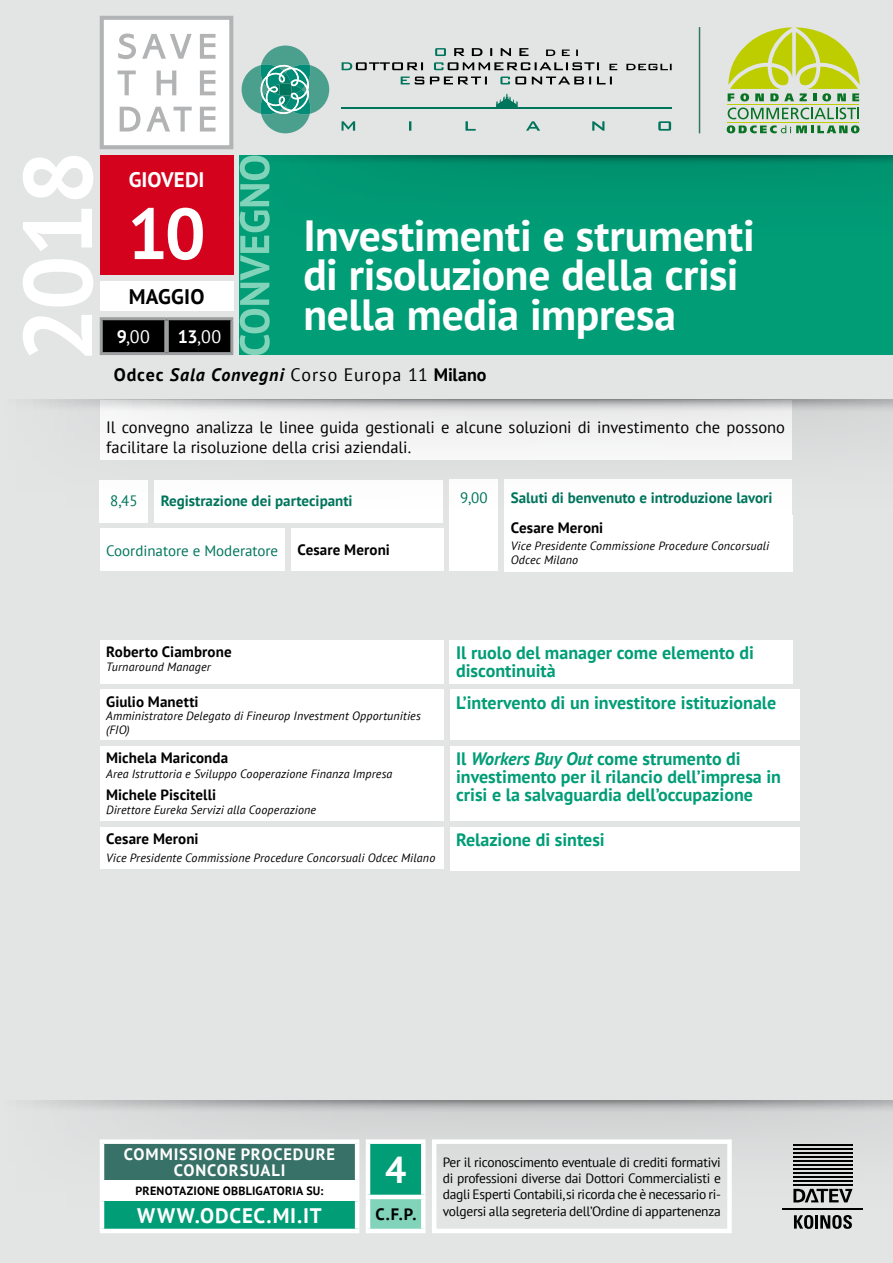
<style>
.page{position:relative;width:893px;height:1263px;background:#e3e4e4}
.page>*{position:absolute;margin:0;border:0;box-sizing:border-box;transform-origin:0 0}
.t1{font:700 72px "PT Sans";color:#fff}
.t2{font:700 43.5px/39px "PT Sans";letter-spacing:-.005em;color:#fff}
.t3{font:700 37.5px "PT Sans";color:#fff}
.t4{font:700 21px "PT Sans";letter-spacing:.035em;color:#fff}
.t5{font:700 21px "PT Sans";color:#fff}
.t6{font:700 21px "PT Sans";letter-spacing:.01em;color:#000}
.t7{font:700 18px/18px "PT Sans";color:#009d77}
.t8{font:18px "PT Sans";letter-spacing:.045em;color:#000}
.t9{font:18px "PT Sans";color:#fff}
.t10{font:16.5px/19.8px "PT Sans";color:#000}
.t11{font:700 16.5px/15.8px "PT Sans";letter-spacing:.05em;color:#fff;text-align:center}
.t12{font:700 16.5px "PT Sans";color:#000}
.t13{font:700 15px "PT Sans";letter-spacing:.005em;color:#000}
.t14{font:700 15px "PT Sans";color:#00755c}
.t15{font:15px "PT Sans";color:#00755c}
.t16{font:13.5px/16.2px "PT Sans";letter-spacing:-.02em;color:#000;text-align:justify}
.t17{font:italic 12px/13.5px "PT Sans";letter-spacing:.015em;color:#000}
.t18{font:700 12px "PT Sans";letter-spacing:.015em;color:#000}
.s1{font-weight:700}
.s2{font-weight:700;font-style:italic}
.s3{font-style:italic}
</style>
<div class="page">
<div style="left:240px;top:156px;width:653px;height:199px;background:#009d77"></div>
<svg style="left:274px;top:156px;width:619px;height:11px"></svg>
<div style="left:100px;top:282px;width:133px;height:29px;background:#fff"></div>
<div style="left:103px;top:320px;width:127px;height:32px;background:#000"></div>
<div style="left:164px;top:320px;width:5px;height:32px;background:#9c9e9f"></div>
<hr style="left:100px;top:317px;width:67px;height:3px;background:#9c9e9f">
<hr style="left:100px;top:320px;width:3px;height:32px;background:#9c9e9f">
<hr style="left:167px;top:317px;width:66px;height:3px;background:#9c9e9f">
<hr style="left:230px;top:320px;width:3px;height:32px;background:#9c9e9f">
<hr style="left:100px;top:352px;width:67px;height:3px;background:#9c9e9f">
<hr style="left:167px;top:352px;width:66px;height:3px;background:#9c9e9f">
<div style="left:100px;top:156px;width:133px;height:119px;background:#d4021d"></div>
<svg style="left:240px;top:156px;width:30px;height:199px"></svg>
<div style="left:450px;top:480px;width:48px;height:91px;background:#fff"></div>
<div style="left:100px;top:529px;width:185px;height:42px;background:#fff"></div>
<div style="left:291px;top:529px;width:152px;height:42px;background:#fff"></div>
<div style="left:504px;top:515px;width:289px;height:56px;background:#fff"></div>
<svg style="left:166px;top:1115px;width:727px;height:118px"></svg>
<svg style="left:33px;top:1100px;width:860px;height:15px"></svg>
<svg style="left:23px;top:156px;width:70px;height:200px"></svg>
<div style="left:100px;top:16px;width:133px;height:133px;background:#fff;border:4px solid #b1b3b4"></div>
<svg style="left:120px;top:107px;width:96px;height:24px"></svg>
<svg style="left:118px;top:71px;width:98px;height:24px"></svg>
<svg style="left:118px;top:34px;width:98px;height:25px"></svg>
<svg style="left:500px;top:77px;width:112px;height:7px"></svg>
<svg style="left:401px;top:77px;width:86px;height:7px"></svg>
<svg style="left:434px;top:62px;width:238px;height:8px"></svg>
<svg style="left:342px;top:62px;width:81px;height:8px"></svg>
<svg style="left:454px;top:48px;width:124px;height:8px"></svg>
<svg style="left:435px;top:48px;width:11px;height:8px"></svg>
<svg style="left:342px;top:121px;width:329px;height:10px"></svg>
<svg style="left:496px;top:94px;width:22px;height:13px"></svg>
<hr style="left:341px;top:107px;width:331px;height:1px;background:#00755c">
<svg style="left:242px;top:46px;width:87px;height:87px"></svg>
<hr style="left:728px;top:122px;width:131px;height:1px;background:#bdcd00">
<hr style="left:728px;top:104px;width:131px;height:1px;background:#bdcd00">
<svg style="left:728px;top:108px;width:131px;height:11px"></svg>
<svg style="left:728px;top:27px;width:132px;height:74px"></svg>
<svg style="left:727px;top:125px;width:132px;height:8px"></svg>
<hr style="left:699px;top:27px;width:1px;height:106px;background:#347863">
<svg style="left:99px;top:414px;width:794px;height:124px"></svg>
<svg style="left:33px;top:400px;width:860px;height:14px"></svg>
<div style="left:450px;top:640px;width:343px;height:43px;background:#fff"></div>
<div style="left:450px;top:690px;width:350px;height:50px;background:#fff"></div>
<div style="left:450px;top:746px;width:350px;height:75px;background:#fff"></div>
<div style="left:450px;top:827px;width:350px;height:43px;background:#fff"></div>
<div style="left:100px;top:640px;width:343px;height:43px;background:#fff"></div>
<div style="left:100px;top:690px;width:343px;height:50px;background:#fff"></div>
<div style="left:100px;top:746px;width:343px;height:75px;background:#fff"></div>
<div style="left:100px;top:827px;width:343px;height:41px;background:#fff"></div>
<div style="left:432px;top:1139px;width:300px;height:94px;border:4px solid #fff"></div>
<div style="left:102px;top:1142px;width:255px;height:38px;background:#387167"></div>
<div style="left:102px;top:1180px;width:255px;height:21px;background:#fff"></div>
<div style="left:102px;top:1201px;width:255px;height:30px;background:#009d77"></div>
<div style="left:100px;top:1139px;width:259px;height:5px;background:#fff"></div>
<hr style="left:100px;top:1144px;width:4px;height:36px;background:#fff">
<hr style="left:355px;top:1144px;width:4px;height:36px;background:#fff">
<hr style="left:100px;top:1180px;width:4px;height:21px;background:#fff">
<hr style="left:355px;top:1180px;width:4px;height:21px;background:#fff">
<hr style="left:100px;top:1201px;width:4px;height:28px;background:#fff">
<hr style="left:355px;top:1201px;width:4px;height:28px;background:#fff">
<hr style="left:100px;top:1229px;width:259px;height:4px;background:#fff">
<div style="left:368px;top:1142px;width:55px;height:55px;background:#009d77"></div>
<div style="left:368px;top:1197px;width:55px;height:34px;background:#81d3b9"></div>
<div style="left:366px;top:1139px;width:60px;height:5px;background:#fff"></div>
<hr style="left:366px;top:1144px;width:4px;height:51px;background:#fff">
<div style="left:421px;top:1144px;width:5px;height:51px;background:#fff"></div>
<hr style="left:366px;top:1195px;width:60px;height:4px;background:#fff">
<hr style="left:366px;top:1199px;width:4px;height:30px;background:#fff">
<div style="left:421px;top:1199px;width:5px;height:30px;background:#fff"></div>
<hr style="left:366px;top:1229px;width:60px;height:4px;background:#fff">
<h3 class="t5" style="left:129px;top:166px;width:77px">GIOVEDI</h3>
<h1 class="t1" style="left:127px;top:186px;width:80px">10</h1>
<h3 class="t6" style="left:129px;top:283px;width:77px">MAGGIO</h3>
<h3 class="t9" style="left:117px;top:325px;width:35px"><span class="s1">9</span>,00</h3>
<h3 class="t9" style="left:178px;top:325px;width:45px"><span class="s1">13</span>,00</h3>
<h2 class="t2" style="left:303px;top:216px;width:453px">Investimenti e strumenti di risoluzione della crisi nella media impresa</h2>
<h3 class="t8" style="left:114px;top:363px;width:374px"><span class="s1">Odcec</span> <span class="s2">Sala Convegni</span> Corso Europa 11 <span class="s1">Milano</span></h3>
<h3 class="t10" style="left:106px;top:417px;width:680px">Il convegno analizza le linee guida gestionali e alcune soluzioni di investimento che possono facilitare la risoluzione della crisi aziendali.</h3>
<p class="t15" style="left:110px;top:491px;width:29px">8,45</p>
<p class="t15" style="left:460px;top:488px;width:29px">9,00</p>
<p class="t15" style="left:106px;top:541px;width:174px">Coordinatore e Moderatore</p>
<p class="t13" style="left:297px;top:540px;width:94px">Cesare Meroni</p>
<p class="t14" style="left:161px;top:491px;width:193px">Registrazione dei partecipanti</p>
<p class="t14" style="left:511px;top:488px;width:263px">Saluti di benvenuto e introduzione lavori</p>
<p class="t13" style="left:511px;top:517px;width:94px">Cesare Meroni</p>
<p class="t17" style="left:511px;top:539px;width:260px">Vice Presidente Commissione Procedure Concorsuali<br>Odcec Milano</p>
<p class="t13" style="left:106px;top:642px;width:127px">Roberto Ciambrone</p>
<p class="t17" style="left:106px;top:660px;width:106px">Turnaround Manager</p>
<p class="t13" style="left:106px;top:691px;width:94px">Giulio Manetti</p>
<p class="t17" style="left:106px;top:709px;width:316px">Amministratore Delegato di Fineurop Investment Opportunities (FIO)</p>
<p class="t13" style="left:106px;top:748px;width:124px">Michela Mariconda</p>
<p class="t17" style="left:106px;top:766px;width:288px">Area Istruttoria e Sviluppo Cooperazione Finanza Impresa</p>
<p class="t13" style="left:106px;top:785px;width:112px">Michele Piscitelli</p>
<p class="t17" style="left:106px;top:803px;width:212px">Direttore Eureka Servizi alla Cooperazione</p>
<p class="t13" style="left:106px;top:829px;width:94px">Cesare Meroni</p>
<p class="t17" style="left:106px;top:850px;width:331px">Vice Presidente Commissione Procedure Concorsuali Odcec Milano</p>
<h3 class="t7" style="left:456px;top:643px;width:299px">Il ruolo del manager come elemento di discontinuità</h3>
<h3 class="t7" style="left:456px;top:693px;width:322px">L’intervento di un investitore istituzionale</h3>
<h3 class="t7" style="left:456px;top:750px;width:326px">Il <span class="s3">Workers Buy Out</span> come strumento di investimento per il rilancio dell’impresa in crisi e la salvaguardia dell’occupazione</h3>
<h3 class="t7" style="left:456px;top:830px;width:150px">Relazione di sintesi</h3>
<h3 class="t11" style="left:124px;top:1146px;width:213px">COMMISSIONE PROCEDURE<br>CONCORSUALI</h3>
<p class="t18" style="left:136px;top:1183px;width:189px">PRENOTAZIONE OBBLIGATORIA SU:</p>
<h3 class="t4" style="left:137px;top:1201px;width:186px">WWW.ODCEC.MI.IT</h3>
<h3 class="t3" style="left:385px;top:1145px;width:23px">4</h3>
<h3 class="t12" style="left:375px;top:1203px;width:43px">c.f.p.</h3>
<p class="t16" style="left:443px;top:1154px;width:280px">Per il riconoscimento eventuale di crediti formativi di professioni diverse dai Dottori Commercialisti e dagli Esperti Contabili, si ricorda che è necessario ri&shy;volgersi alla segreteria dell’Ordine di appartenenza</p>
</div>
